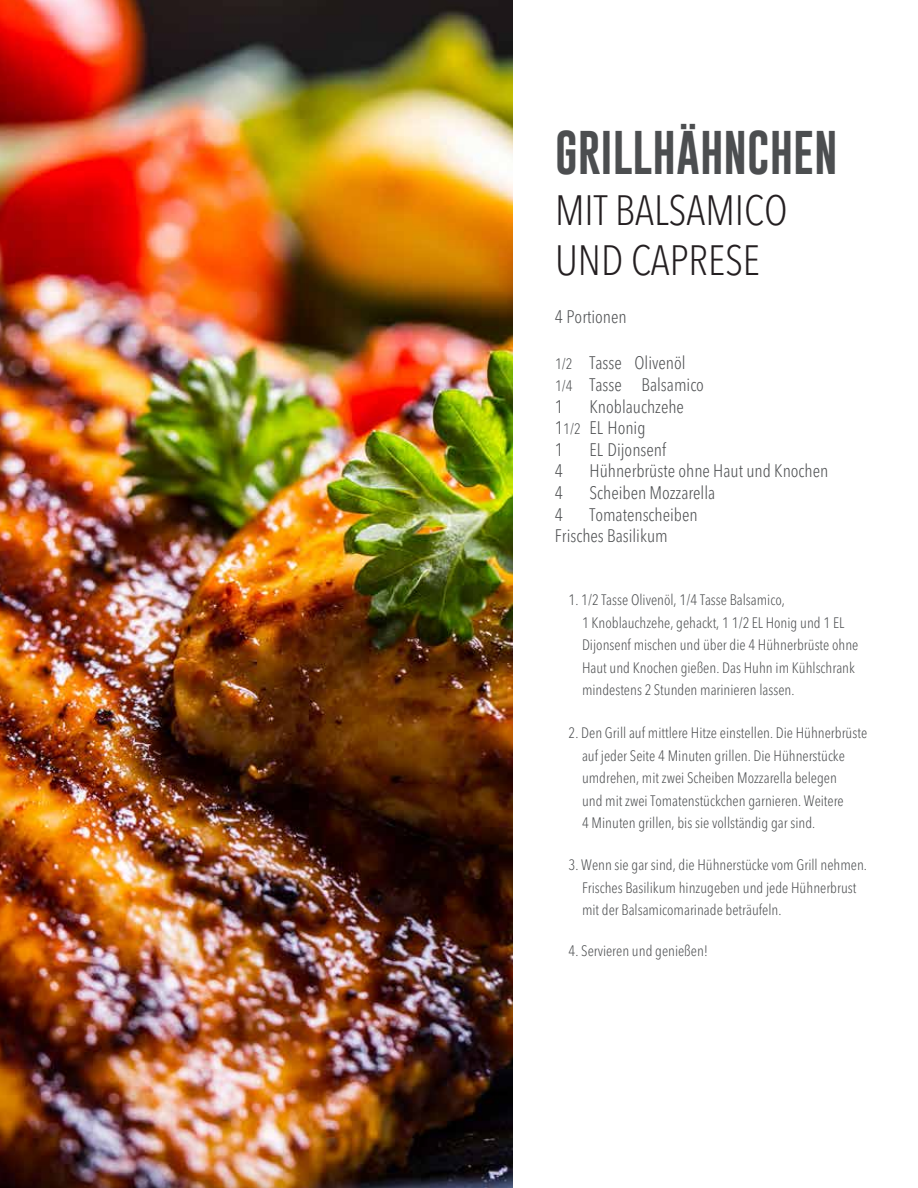
<style>
.page{position:relative;width:918px;height:1188px;background:#fff}
.page>*{position:absolute;margin:0;border:0;box-sizing:border-box;transform-origin:0 0}
.t1{font:45px "Gobold";color:#4c4e50}
.t2{font:300 condensed 42px/50.4px "Avenir Next LT Pro";color:#241f21}
.t3{font:300 condensed 18px/21.6px "Avenir Next LT Pro";color:#4c4e50}
.t4{font:300 condensed 15px/22.5px "Avenir Next LT Pro";color:#4c4e50}
.s1{font-size:15px}
</style>
<div class="page">
<img style="left:0;top:0;width:513px;height:1188px">
<h1 class="t1" style="left:555px;top:124px;width:284px">GRILLHÄHNCHEN</h1>
<h2 class="t2" style="left:555px;top:185px;width:234px">MIT BALSAMICO<br>UND CAPRESE</h2>
<p class="t3" style="left:555px;top:305px;width:73px">4 Portionen</p>
<p class="t3" style="left:555px;top:352px;width:151px"><span class="s1">1/2</span> Tasse Olivenöl<br><span class="s1">1/4</span> Tasse Balsamico<br>1</p>
<p class="t3" style="left:555px;top:396px;width:131px;text-indent:35px">Knoblauchzehe<br>1<span class="s1">1/2</span> EL Honig<br>1</p>
<p class="t3" style="left:590px;top:439px;width:78px">EL Dijonsenf</p>
<p class="t3" style="left:555px;top:460px;width:10px">4</p>
<p class="t3" style="left:590px;top:460px;width:240px">Hühnerbrüste ohne Haut und Knochen</p>
<p class="t3" style="left:555px;top:482px;width:10px">4</p>
<p class="t3" style="left:590px;top:482px;width:127px">Scheiben Mozzarella</p>
<p class="t3" style="left:555px;top:504px;width:10px">4</p>
<p class="t3" style="left:555px;top:504px;width:144px;text-indent:35px">Tomatenscheiben<br>Frisches Basilikum</p>
<p class="t4" style="left:582px;top:589px;width:278px;text-indent:-14px">1. 1/2 Tasse Olivenöl, 1/4 Tasse Balsamico,<br>1 Knoblauchzehe, gehackt, 1 1/2 EL Honig und 1 EL Dijonsenf mischen und über die 4 Hühnerbrüste ohne Haut und Knochen gießen. Das Huhn im Kühlschrank mindestens 2 Stunden marinieren lassen.</p>
<p class="t4" style="left:582px;top:722px;width:287px;text-indent:-14px">2. Den Grill auf mittlere Hitze einstellen. Die Hühnerbrüste auf jeder Seite 4 Minuten grillen. Die Hühnerstücke umdrehen, mit zwei Scheiben Mozzarella belegen<br>und mit zwei Tomatenstückchen garnieren. Weitere<br>4 Minuten grillen, bis sie vollständig gar sind.</p>
<p class="t4" style="left:582px;top:854px;width:286px;text-indent:-14px">3. Wenn sie gar sind, die Hühnerstücke vom Grill nehmen.<br>Frisches Basilikum hinzugeben und jede Hühnerbrust mit der Balsamicomarinade beträufeln.</p>
<p class="t4" style="left:568px;top:939px;width:141px">4. Servieren und genießen!</p>
</div>
